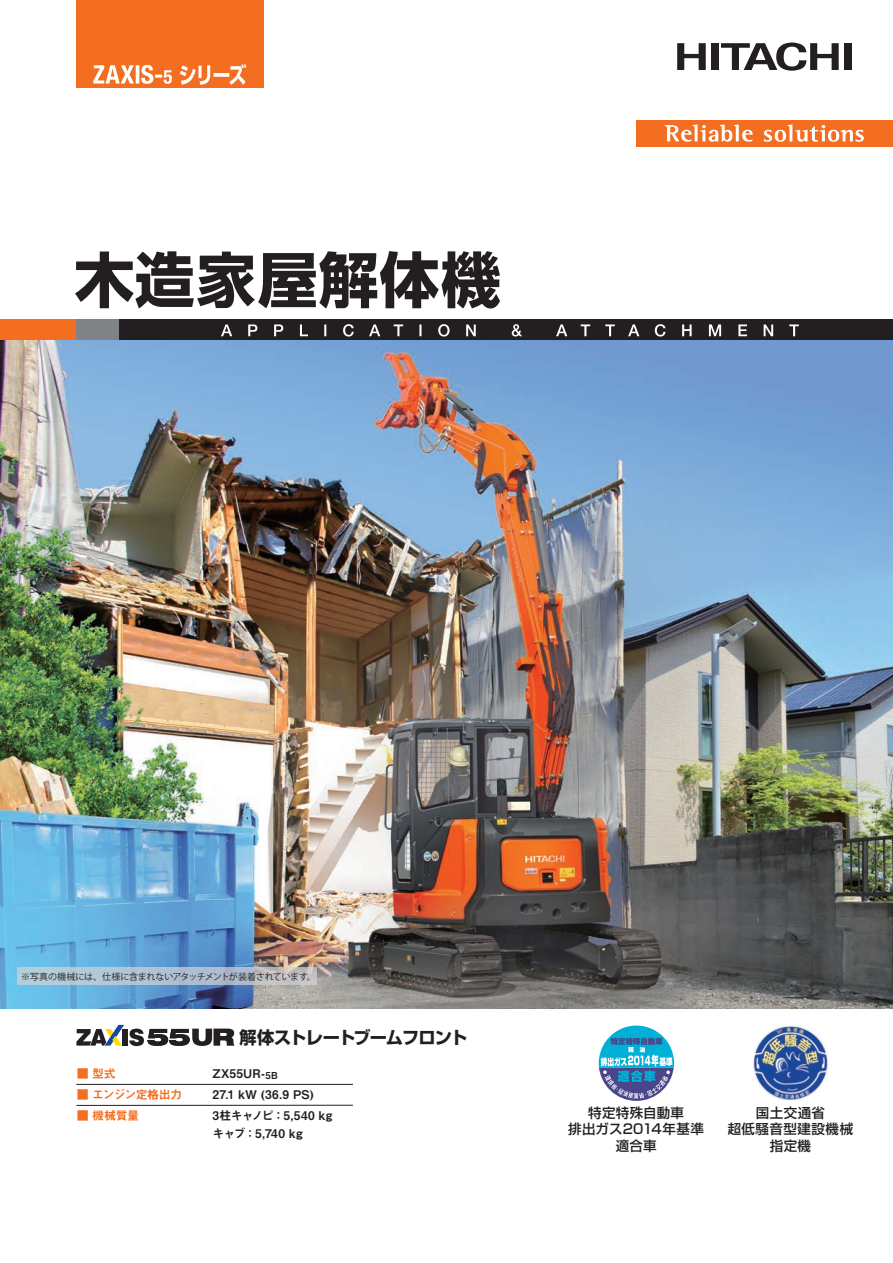
<style>
.page{position:relative;width:893px;height:1263px;background:#fff}
.page>*{position:absolute;margin:0;border:0;box-sizing:border-box;transform-origin:0 0}
.catalog_title{font:700 60px "Shin Go Pro";letter-spacing:.02em;color:#231f20}
.catalog_title-2{font:700 17.25px "Shin Go Pro";letter-spacing:-.05em;color:#231f20}
.headline03{font:500 13.5px "Shin Go Pro";letter-spacing:.025em;color:#231f20}
.model{font:12px "Midashi Go Pro MB31";letter-spacing:.02em;color:#231f20}
.t1{font:12px "Midashi Go Pro MB31";letter-spacing:-.055em;color:#f36e21}
.model-2{font:12px "Midashi Go Pro MB31";letter-spacing:-.015em;color:#231f20}
.text{font:9px "Koz Go Pro";letter-spacing:-.025em;color:#231f20}
.s1{font-size:9.6px}
</style>
<div class="page">
<div style="left:844px;top:43px;width:7px;height:27px;background:#231f20"></div>
<div style="left:711px;top:43px;width:7px;height:27px;background:#231f20"></div>
<svg style="left:721px;top:43px;width:118px;height:28px"></svg>
<div style="left:637px;top:120px;width:256px;height:27px;background:#f36e21"></div>
<svg style="left:677px;top:43px;width:29px;height:27px"></svg>
<svg style="left:665px;top:124px;width:88px;height:18px"></svg>
<svg style="left:764px;top:124px;width:100px;height:18px"></svg>
<div style="left:119px;top:319px;width:774px;height:21px;background:#231f20"></div>
<div style="left:0;top:319px;width:77px;height:21px;background:#f36e21"></div>
<div style="left:77px;top:319px;width:42px;height:21px;background:#808285"></div>
<svg style="left:221px;top:324px;width:578px;height:13px"></svg>
<div style="left:77px;top:0;width:187px;height:88px;background:#f36e21"></div>
<svg style="left:93px;top:64px;width:153px;height:21px"></svg>
<img style="left:0;top:340px;width:893px;height:668px">
<img style="left:753px;top:1026px;width:75px;height:75px">
<svg style="left:598px;top:1025px;width:76px;height:76px"></svg>
<hr style="left:76px;top:1084px;width:277px;height:1px;background:#231f20">
<hr style="left:76px;top:1105px;width:277px;height:1px;background:#231f20">
<svg style="left:17px;top:968px;width:300px;height:17px;background:#b4c3cf"></svg>
<svg style="left:76px;top:1025px;width:158px;height:21px"></svg>
<p class="catalog_title" style="left:74px;top:232px;width:428px">木造家屋解体機</p>
<p class="text" style="left:21px;top:970px;width:296px">※写真の機械には、仕様に含まれないアタッチメントが装着されています。</p>
<p class="t1" style="left:77px;top:1064px;width:40px">■ 型式</p>
<p class="t1" style="left:77px;top:1085px;width:107px">■ エンジン定格出力</p>
<p class="t1" style="left:77px;top:1106px;width:64px">■ 機械質量</p>
<p class="catalog_title-2" style="left:240px;top:1023px;width:229px">解体ストレートブームフロント</p>
<p class="model" style="left:213px;top:1064px;width:67px">ZX55UR-<span class="s1">5B</span></p>
<p class="model" style="left:213px;top:1085px;width:103px">27.1 kW (36.9 PS)</p>
<p class="model-2" style="left:213px;top:1106px;width:121px">3柱キャノピ：5,540 kg</p>
<p class="model" style="left:213px;top:1124px;width:92px">キャブ：5,740 kg</p>
<p class="headline03" style="left:588px;top:1102px;width:97px">特定特殊自動車</p>
<p class="headline03" style="left:568px;top:1118px;width:137px">排出ガス2014年基準</p>
<p class="headline03" style="left:616px;top:1135px;width:42px">適合車</p>
<p class="headline03" style="left:756px;top:1102px;width:71px">国土交通省</p>
<p class="headline03" style="left:728px;top:1118px;width:127px">超低騒音型建設機械</p>
<p class="headline03" style="left:770px;top:1135px;width:43px">指定機</p>
</div>
